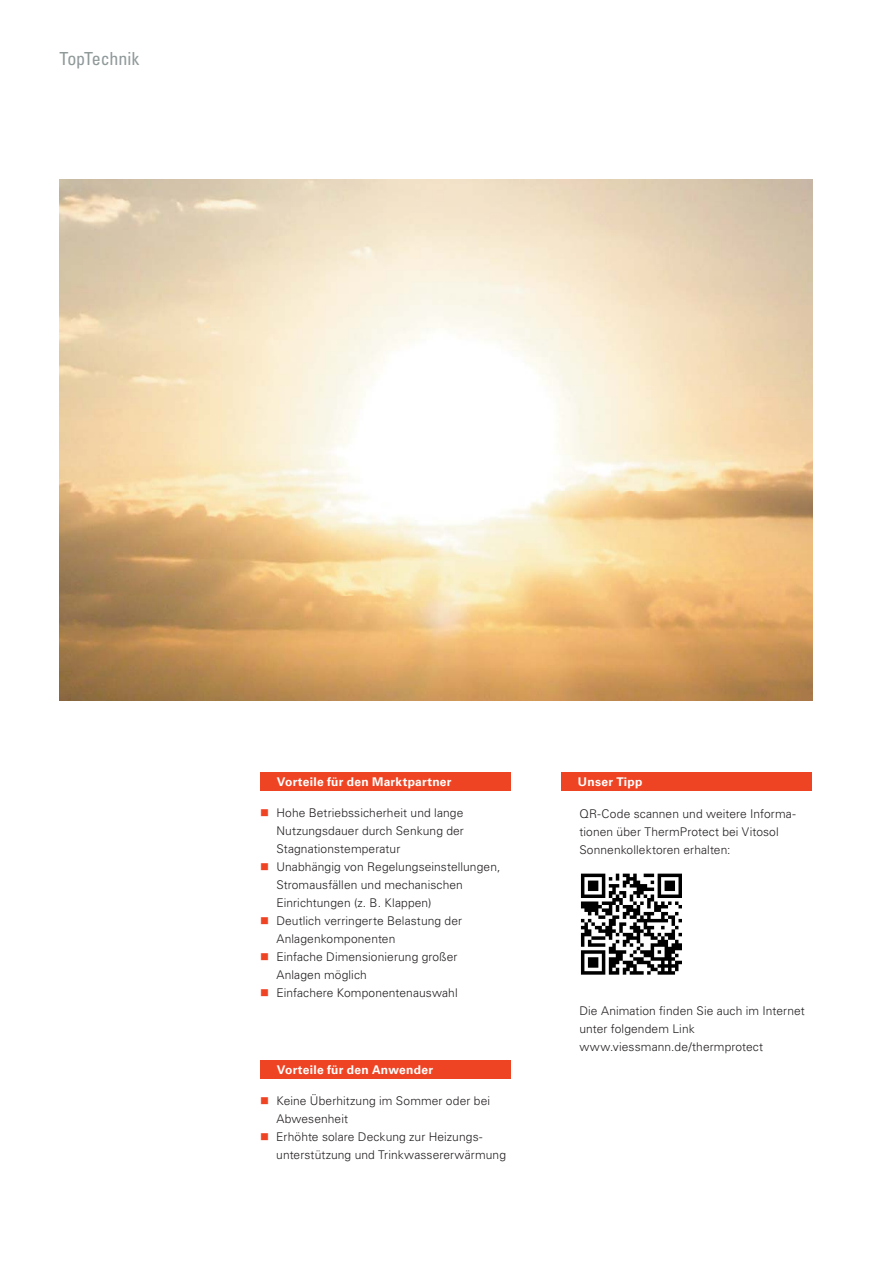
<style>
.page{position:relative;width:893px;height:1263px;background:#fff}
.page>*{position:absolute;margin:0;border:0;box-sizing:border-box;transform-origin:0 0}
.t1{font:condensed 18px "Univers LTCYR 57";letter-spacing:-.01em;color:#90999a}
.t2{font:300 12px/18px "Univers LTCYR 45";letter-spacing:.01em;color:#231f20}
.t3{font:700 12px "Univers LTCYR 65";letter-spacing:.02em;color:#fff}
</style>
<div class="page">
<img style="left:60px;top:179px;width:752px;height:522px">
<div style="left:260px;top:773px;width:251px;height:18px;background:#ef4423"></div>
<div style="left:260px;top:1061px;width:251px;height:18px;background:#ef4423"></div>
<div style="left:561px;top:773px;width:251px;height:18px;background:#ef4423"></div>
<svg style="left:581px;top:874px;width:101px;height:101px"></svg>
<h1 class="t1" style="left:60px;top:50px;width:81px">TopTechnik</h1>
<p class="t3" style="left:277px;top:777px;width:176px">Vorteile für den Marktpartner</p>
<p class="t2" style="left:276px;top:805px;width:226px">Hohe Betriebssicherheit und lange<br>Nutzungsdauer durch Senkung der<br>Stagnationstemperatur<br>Unabhängig von Regelungseinstellungen,<br>Stromausfällen und mechanischen<br>Einrichtungen (z. B. Klappen)<br>Deutlich verringerte Belastung der<br>Anlagenkomponenten<br>Einfache Dimensionierung großer<br>Anlagen möglich<br>Einfachere Komponentenauswahl</p>
<p class="t3" style="left:277px;top:1066px;width:158px">Vorteile für den Anwender</p>
<p class="t2" style="left:276px;top:1093px;width:231px">Keine Überhitzung im Sommer oder bei<br>Abwesenheit<br>Erhöhte solare Deckung zur Heizungs&shy;unterstützung und Trinkwassererwärmung</p>
<p class="t3" style="left:578px;top:777px;width:66px">Unser Tipp</p>
<p class="t2" style="left:579px;top:806px;width:218px">QR-Code scannen und weitere Informa&shy;tionen über ThermProtect bei Vitosol<br>Sonnenkollektoren erhalten:</p>
<p class="t2" style="left:579px;top:1003px;width:227px">Die Animation finden Sie auch im Internet unter folgendem Link www.viessmann.de/thermprotect</p>
</div>
